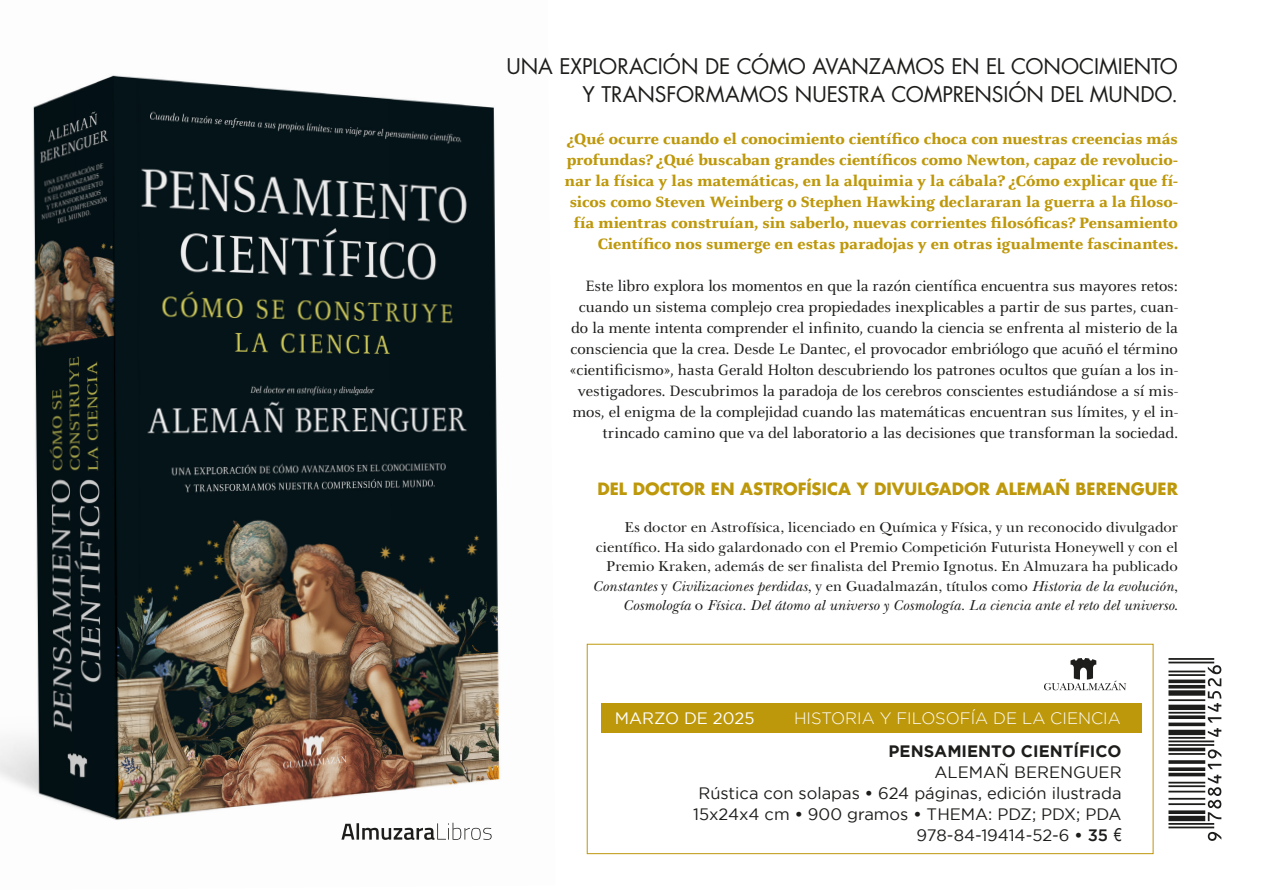
<style>
.page{position:relative;width:1263px;height:893px;background:#fff}
.page>*{position:absolute;margin:0;border:0;box-sizing:border-box;transform-origin:0 0}
.t1{font:21px/28.5px "Futura";letter-spacing:-.005em;color:#1d1d1b;text-align:right}
.t2{font:16.5px/21px "FF Celeste";letter-spacing:-.01em;color:#1d1d1b;text-align:right}
.t3{font:700 16.5px/21px "FF Celeste";letter-spacing:-.005em;color:#be980b;text-align:right}
.t4{font:16.5px/21px "Gotham";color:#1d1d1b;text-align:right}
.t5{font:700 16.5px "Futura";letter-spacing:.005em;color:#be980b}
.t6{font:300 16.5px "Gotham";color:#fff}
.t7{font:700 16.5px "Gotham";color:#1d1d1b}
.t8{font:16.5px "Gotham";color:#fff}
.t9{font:15px/19.5px "New Baskerville ITC Pro";letter-spacing:.005em;color:#1d1d1b;text-align:right}
.s1{font-style:italic}
.s2{font-weight:700}
.s3{font-weight:500}
.s4{font-family:"Arial Narrow";font-size:18.15px}
</style>
<div class="page">
<img style="left:0;top:75px;width:500px;height:748px">
<svg style="left:1044px;top:658px;width:82px;height:32px"></svg>
<div style="left:602px;top:703px;width:540px;height:30px;background:#be980b"></div>
<div style="left:587px;top:644px;width:566px;height:210px;border:1px solid #be980b"></div>
<svg style="left:341px;top:823px;width:151px;height:17px"></svg>
<svg style="left:1168px;top:658px;width:53px;height:183px"></svg>
<p class="t1" style="left:506px;top:52px;width:673px">UNA EXPLORACIÓN DE CÓMO AVANZAMOS EN EL CONOCIMIENTO<br>Y TRANSFORMAMOS NUESTRA COMPRENSIÓN DEL MUNDO.</p>
<p class="t3" style="left:565px;top:128px;width:615px">¿Qué ocurre cuando el conocimiento científico choca con nuestras creencias más profundas? ¿Qué buscaban grandes científicos como Newton, capaz de revolucio&shy;nar la física y las matemáticas, en la alquimia y la cábala? ¿Cómo explicar que fí&shy;sicos como Steven Weinberg o Stephen Hawking declararan la guerra a la filoso&shy;fía mientras construían, sin saberlo, nuevas corrientes filosóficas? Pensamiento Científico nos sumerge en estas paradojas y en otras igualmente fascinantes.</p>
<p class="t2" style="left:569px;top:275px;width:610px">Este libro explora los momentos en que la razón científica encuentra sus mayores retos: cuando un sistema complejo crea propiedades inexplicables a partir de sus partes, cuan&shy;do la mente intenta comprender el infinito, cuando la ciencia se enfrenta al misterio de la consciencia que la crea. Desde Le Dantec, el provocador embriólogo que acuñó el término «cientificismo», hasta Gerald Holton descubriendo los patrones ocultos que guían a los in&shy;vestigadores. Descubrimos la paradoja de los cerebros conscientes estudiándose a sí mis&shy;mos, el enigma de la complejidad cuando las matemáticas encuentran sus límites, y el in&shy;trincado camino que va del laboratorio a las decisiones que transforman la sociedad.</p>
<p class="t5" style="left:597px;top:478px;width:582px">DEL DOCTOR EN ASTROFÍSICA Y DIVULGADOR ALEMAÑ BERENGUER</p>
<p class="t9" style="left:593px;top:518px;width:587px">Es doctor en Astrofísica, licenciado en Química y Física, y un reconocido divulgador científico. Ha sido galardonado con el Premio Competición Futurista Honeywell y con el Premio Kraken, además de ser finalista del Premio Ignotus. En Almuzara ha publicado <span class="s1">Constantes</span> y <span class="s1">Civilizaciones perdidas</span>, y en Guadalmazán, títulos como <span class="s1">Historia de la evolución</span>, <span class="s1">Cosmología</span> o <span class="s1">Física. Del átomo al universo y Cosmología. La ciencia ante el reto del universo</span>.</p>
<p class="t8" style="left:615px;top:709px;width:141px">MARZO DE 2025</p>
<p class="t6" style="left:794px;top:709px;width:328px">HISTORIA Y FILOSOFÍA DE LA CIENCIA</p>
<p class="t7" style="left:889px;top:741px;width:234px">PENSAMIENTO CIENTÍFICO</p>
<p class="t4" style="left:693px;top:761px;width:430px">ALEMAÑ BERENGUER<br>Rústica con solapas <span class="s2">•</span> 624 páginas, edición ilustrada 15x24x4 cm <span class="s2">•</span> 900 gramos <span class="s2">•</span> THEMA: PDZ; PDX; PDA 978-84-19414-52-6 <span class="s2">•</span> <span class="s3">35</span> <span class="s4">€</span></p>
</div>
